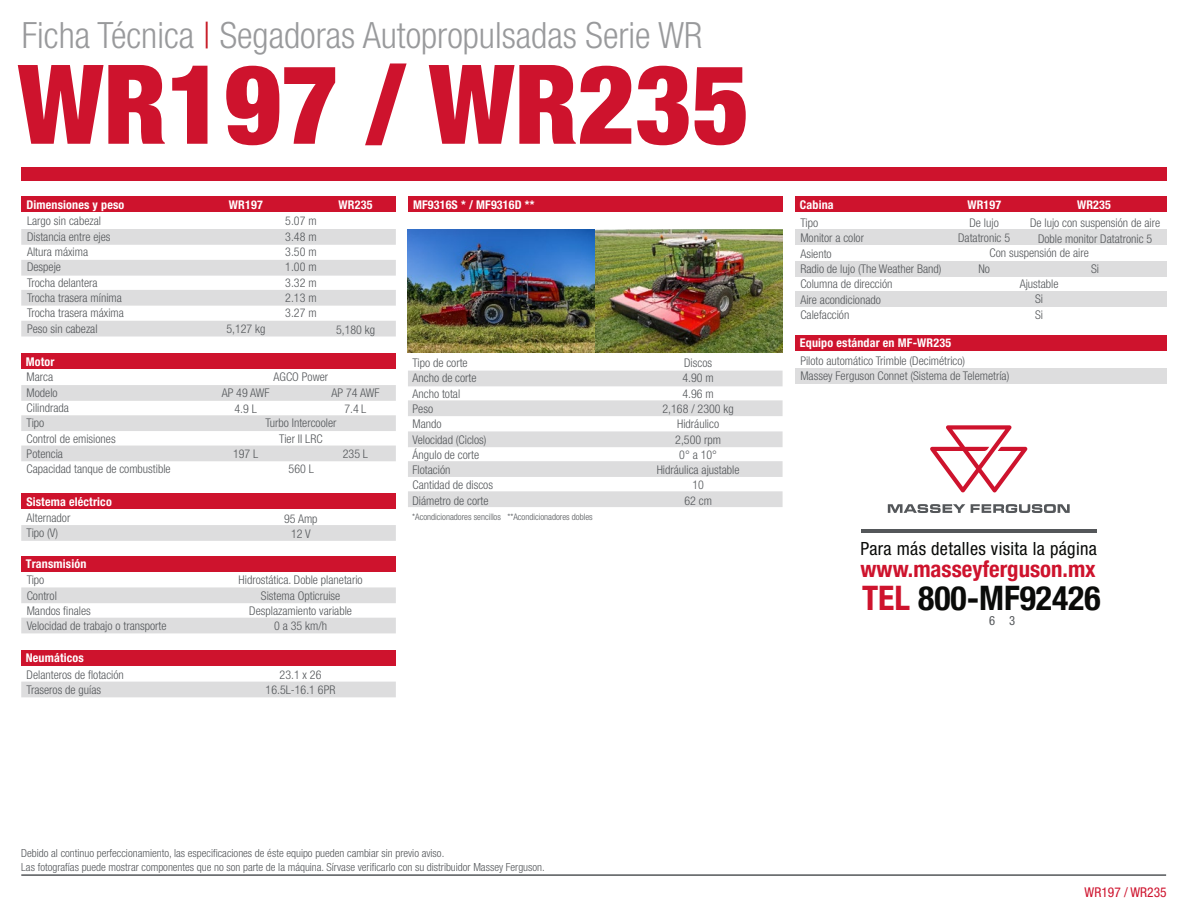
<style>
.page{position:relative;width:1188px;height:918px;background:#fff}
.page>*{position:absolute;margin:0;border:0;box-sizing:border-box;transform-origin:0 0}
.t1{font:900 condensed 110.25px "Helvetica Neue LT Std";color:#ce132d}
.t2{font:300 condensed 36.3px "Helvetica Neue LT Std";color:#999a9c}
.t3{font:700 condensed 33.75px "Helvetica Neue";color:#0a0b09}
.t4{font:700 condensed 22.8px "Helvetica Neue";color:#ce132d}
.t5{font:condensed 18.15px "Helvetica Neue";letter-spacing:.02em;color:#0a0b09}
.t6{font:condensed 13.5px "Helvetica Neue LT Std";color:#ce132d}
.t7{font:condensed 12.75px "Helvetica Neue";color:#54575a}
.t8{font:300 condensed 12px/15.3px "Helvetica Neue LT Std";color:#54575a}
.t9{font:700 condensed 12px "Helvetica Neue LT Std";letter-spacing:.015em;color:#fff}
.t10{font:300 condensed 11.1px/13.5px "Helvetica Neue LT Std";color:#54575a}
.t11{font:300 condensed 9px "Helvetica Neue LT Std";color:#54575a}
.s1{color:#c61621}
.s2{color:#ce132d}
</style>
<div class="page">
<div style="left:21px;top:650px;width:375px;height:16px;background:#ce132d"></div>
<div style="left:21px;top:682px;width:375px;height:15px;background:#ddddde"></div>
<div style="left:21px;top:556px;width:375px;height:15px;background:#ce132d"></div>
<div style="left:21px;top:587px;width:375px;height:16px;background:#ddddde"></div>
<div style="left:21px;top:618px;width:375px;height:15px;background:#ddddde"></div>
<div style="left:21px;top:196px;width:375px;height:16px;background:#ce132d"></div>
<div style="left:21px;top:229px;width:375px;height:16px;background:#ddddde"></div>
<div style="left:21px;top:260px;width:375px;height:16px;background:#ddddde"></div>
<div style="left:21px;top:290px;width:375px;height:16px;background:#ddddde"></div>
<div style="left:21px;top:321px;width:375px;height:16px;background:#ddddde"></div>
<div style="left:408px;top:196px;width:375px;height:16px;background:#ce132d"></div>
<div style="left:408px;top:371px;width:375px;height:15px;background:#ddddde"></div>
<div style="left:408px;top:400px;width:375px;height:16px;background:#ddddde"></div>
<div style="left:408px;top:431px;width:375px;height:16px;background:#ddddde"></div>
<div style="left:408px;top:461px;width:375px;height:16px;background:#ddddde"></div>
<div style="left:408px;top:491px;width:375px;height:16px;background:#ddddde"></div>
<div style="left:21px;top:168px;width:1146px;height:13px;background:#ce132d"></div>
<svg style="left:888px;top:504px;width:182px;height:9px"></svg>
<svg style="left:930px;top:425px;width:97px;height:68px"></svg>
<hr style="left:861px;top:529px;width:236px;height:3px;background:#54575a">
<hr style="left:21px;top:874px;width:1145px;height:2px;background:#54575a">
<div style="left:795px;top:196px;width:372px;height:16px;background:#ce132d"></div>
<div style="left:795px;top:229px;width:372px;height:16px;background:#ddddde"></div>
<div style="left:795px;top:261px;width:372px;height:15px;background:#ddddde"></div>
<div style="left:795px;top:291px;width:372px;height:16px;background:#ddddde"></div>
<div style="left:795px;top:368px;width:372px;height:16px;background:#ddddde"></div>
<div style="left:795px;top:335px;width:372px;height:15px;background:#ce132d"></div>
<div style="left:21px;top:493px;width:375px;height:16px;background:#ce132d"></div>
<div style="left:21px;top:525px;width:375px;height:16px;background:#ddddde"></div>
<div style="left:21px;top:353px;width:375px;height:16px;background:#ce132d"></div>
<div style="left:21px;top:385px;width:375px;height:16px;background:#ddddde"></div>
<div style="left:21px;top:415px;width:375px;height:16px;background:#ddddde"></div>
<div style="left:21px;top:446px;width:375px;height:15px;background:#ddddde"></div>
<img style="left:408px;top:229px;width:375px;height:123px">
<h2 class="t2" style="left:22px;top:14px;width:682px">Ficha Técnica <span class="s1">|</span> Segadoras Autopropulsadas Serie WR</h2>
<h1 class="t1" style="left:18px;top:37px;width:734px">WR197 / WR235</h1>
<p class="t9" style="left:26px;top:197px;width:100px">Dimensiones y peso</p>
<p class="t9" style="left:413px;top:197px;width:123px">MF9316S * / MF9316D **</p>
<p class="t9" style="left:229px;top:197px;width:35px">WR197</p>
<p class="t9" style="left:339px;top:197px;width:35px">WR235</p>
<p class="t9" style="left:800px;top:197px;width:35px">Cabina</p>
<p class="t9" style="left:967px;top:197px;width:35px">WR197</p>
<p class="t9" style="left:1077px;top:197px;width:35px">WR235</p>
<p class="t8" style="left:27px;top:214px;width:98px">Largo sin cabezal<br>Distancia entre ejes<br>Altura máxima<br>Despeje<br>Trocha delantera<br>Trocha trasera mínima<br>Trocha trasera máxima<br>Peso sin cabezal</p>
<p class="t8" style="left:285px;top:213px;width:33px;text-align:justify">5.07 m 3.48 m 3.50 m 1.00 m 3.32 m 2.13 m 3.27 m</p>
<p class="t8" style="left:226px;top:321px;width:41px">5,127 kg</p>
<p class="t8" style="left:336px;top:322px;width:41px">5,180 kg</p>
<p class="t9" style="left:26px;top:354px;width:30px">Motor</p>
<p class="t8" style="left:27px;top:369px;width:146px">Marca<br>Modelo<br>Cilindrada<br>Tipo<br>Control de emisiones<br>Potencia<br>Capacidad tanque de combustible</p>
<p class="t8" style="left:274px;top:369px;width:56px">AGCO Power</p>
<p class="t8" style="left:222px;top:385px;width:50px">AP 49 AWF</p>
<p class="t8" style="left:332px;top:385px;width:50px">AP 74 AWF</p>
<p class="t8" style="left:279px;top:431px;width:45px">Tier II LRC</p>
<p class="t8" style="left:234px;top:401px;width:24px">4.9 L</p>
<p class="t8" style="left:344px;top:401px;width:23px">7.4 L</p>
<p class="t8" style="left:265px;top:415px;width:73px">Turbo Intercooler</p>
<p class="t8" style="left:233px;top:446px;width:27px">197 L</p>
<p class="t8" style="left:343px;top:446px;width:27px">235 L</p>
<p class="t8" style="left:289px;top:461px;width:27px">560 L</p>
<p class="t9" style="left:26px;top:494px;width:87px">Sistema eléctrico</p>
<p class="t8" style="left:27px;top:510px;width:45px">Alternador<br>Tipo (V)</p>
<p class="t8" style="left:284px;top:511px;width:35px;text-align:center">95 Amp<br>12 V</p>
<p class="t9" style="left:26px;top:557px;width:62px">Transmisión</p>
<p class="t8" style="left:27px;top:572px;width:141px">Tipo<br>Control<br>Mandos finales<br>Velocidad de trabajo o transporte</p>
<p class="t8" style="left:239px;top:572px;width:126px;text-align:center">Hidrostática. Doble planetario<br>Sistema Opticruise<br>Desplazamiento variable<br>0 a 35 km/h</p>
<p class="t8" style="left:27px;top:667px;width:99px">Delanteros de flotación<br>Traseros de guías</p>
<p class="t8" style="left:266px;top:667px;width:71px;text-align:center">23.1 x 26<br>16.5L-16.1 6PR</p>
<p class="t9" style="left:26px;top:651px;width:60px">Neumáticos</p>
<p class="t8" style="left:412px;top:355px;width:82px">Tipo de corte<br>Ancho de corte<br>Ancho total<br>Peso<br>Mando<br>Velocidad (Ciclos)<br>Ángulo de corte<br>Flotación<br>Cantidad de discos<br>Diámetro de corte</p>
<p class="t8" style="left:657px;top:355px;width:84px;text-align:center">Discos<br>4.90 m<br>4.96 m<br>2,168 / 2300 kg<br>Hidráulico<br>2,500 rpm<br>0° a 10°<br>Hidráulica ajustable<br>10<br>62 cm</p>
<p class="t11" style="left:412px;top:512px;width:182px">*Acondicionadores sencillos **Acondicionadores dobles</p>
<p class="t10" style="left:21px;top:846px;width:525px">Debido al continuo perfeccionamiento, las especificaciones de éste equipo pueden cambiar sin previo aviso.<br>Las fotografías puede mostrar componentes que no son parte de la máquina. Sírvase verificarlo con su distribuidor Massey Ferguson.</p>
<p class="t8" style="left:958px;top:215px;width:53px;text-align:center">De lujo<br>Datatronic 5</p>
<p class="t8" style="left:978px;top:261px;width:13px">No</p>
<p class="t8" style="left:1030px;top:215px;width:132px;text-align:center">De lujo con suspensión de aire<br>Doble monitor Datatronic 5</p>
<p class="t8" style="left:1091px;top:261px;width:9px">Si</p>
<p class="t8" style="left:800px;top:215px;width:143px">Tipo<br>Monitor a color<br>Asiento<br>Radio de lujo (The Weather Band)<br>Columna de dirección<br>Aire acondicionado<br>Calefacción</p>
<p class="t9" style="left:800px;top:336px;width:153px">Equipo estándar en MF-WR235</p>
<p class="t8" style="left:800px;top:353px;width:211px">Piloto automático Trimble (Decimétrico)<br>Massey Ferguson Connet (Sistema de Telemetría)</p>
<p class="t8" style="left:990px;top:245px;width:101px">Con suspensión de aire</p>
<p class="t8" style="left:1020px;top:276px;width:40px;text-align:center">Ajustable<br>Si<br>Si</p>
<h3 class="t5" style="left:861px;top:538px;width:238px">Para más detalles visita la página</h3>
<h3 class="t4" style="left:861px;top:550px;width:237px">www.masseyferguson.mx</h3>
<h3 class="t3" style="left:862px;top:570px;width:240px"><span class="s2">TEL</span> 800-MF92426</h3>
<p class="t7" style="left:989px;top:613px;width:27px">6 3</p>
<p class="t6" style="left:1085px;top:884px;width:84px">WR197 / WR235</p>
</div>
